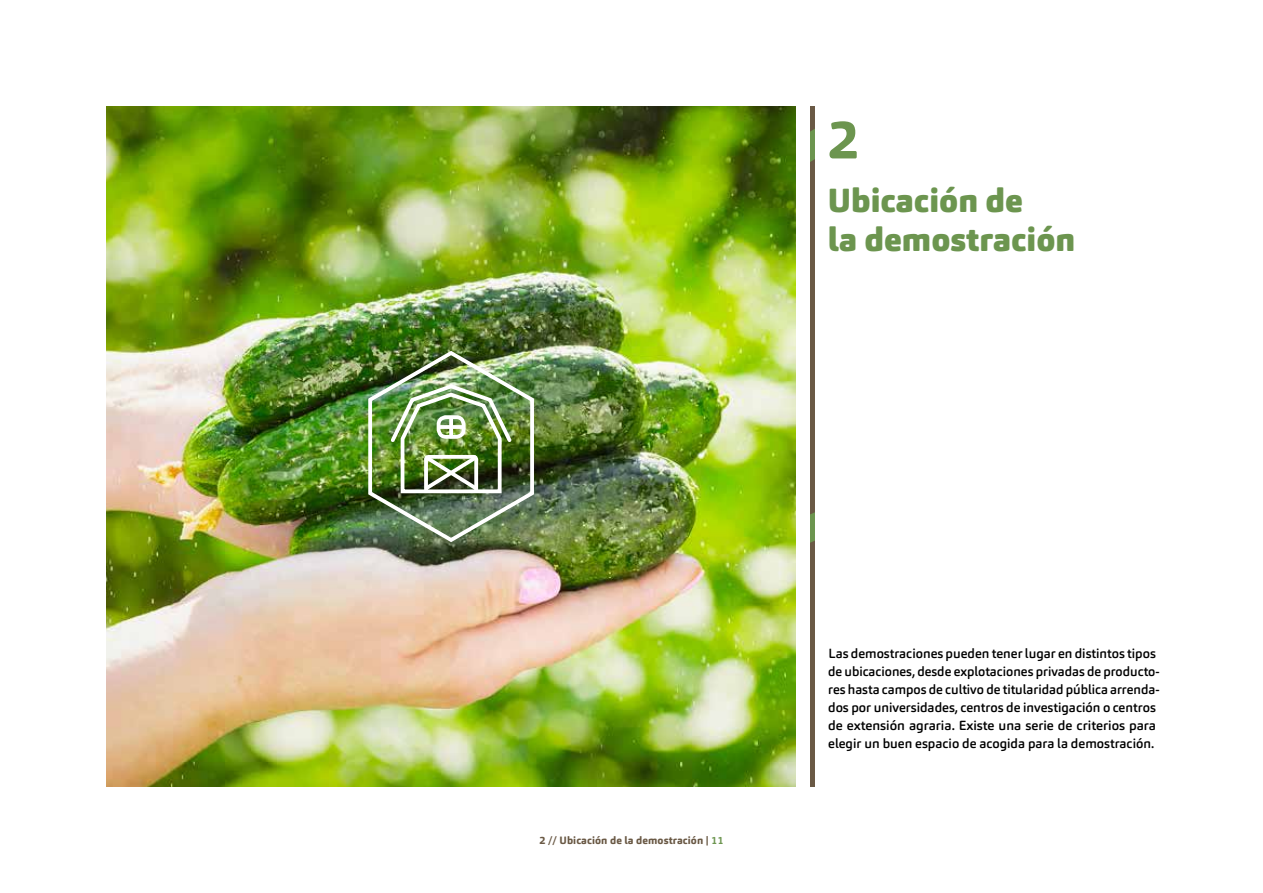
<style>
.page{position:relative;width:1263px;height:893px;background:#fff}
.page>*{position:absolute;margin:0;border:0;box-sizing:border-box;transform-origin:0 0}
.t1{font:800 54px "Carnas";color:#6c954f}
.t2{font:900 33px/39.6px "Carnas";color:#6c954f}
.t3{font:500 13.2px/18px "Carnas";color:#000}
.t4{font:800 10.5px "Carnas";letter-spacing:.01em;color:#6a5945}
.s1{font-weight:700;color:#6c954f}
</style>
<div class="page">
<img style="left:106px;top:106px;width:690px;height:681px">
<svg style="left:810px;top:106px;width:4px;height:681px;background:#6a5e45"></svg>
<img style="left:365px;top:349px;width:171px;height:195px">
<h1 class="t1" style="left:828px;top:105px;width:33px">2</h1>
<h2 class="t2" style="left:828px;top:180px;width:249px">Ubicación de<br>la demostración</h2>
<p class="t4" style="left:539px;top:833px;width:186px">2 // Ubicación de la demostración | <span class="s1">11</span></p>
<p class="t3" style="left:828px;top:644px;width:333px">Las demostraciones pueden tener lugar en distintos tipos de ubicaciones, desde explotaciones privadas de producto&shy;res hasta campos de cultivo de titularidad pública arrenda&shy;dos por universidades, centros de investigación o centros de extensión agraria. Existe una serie de criterios para elegir un buen espacio de acogida para la demostración.</p>
</div>
